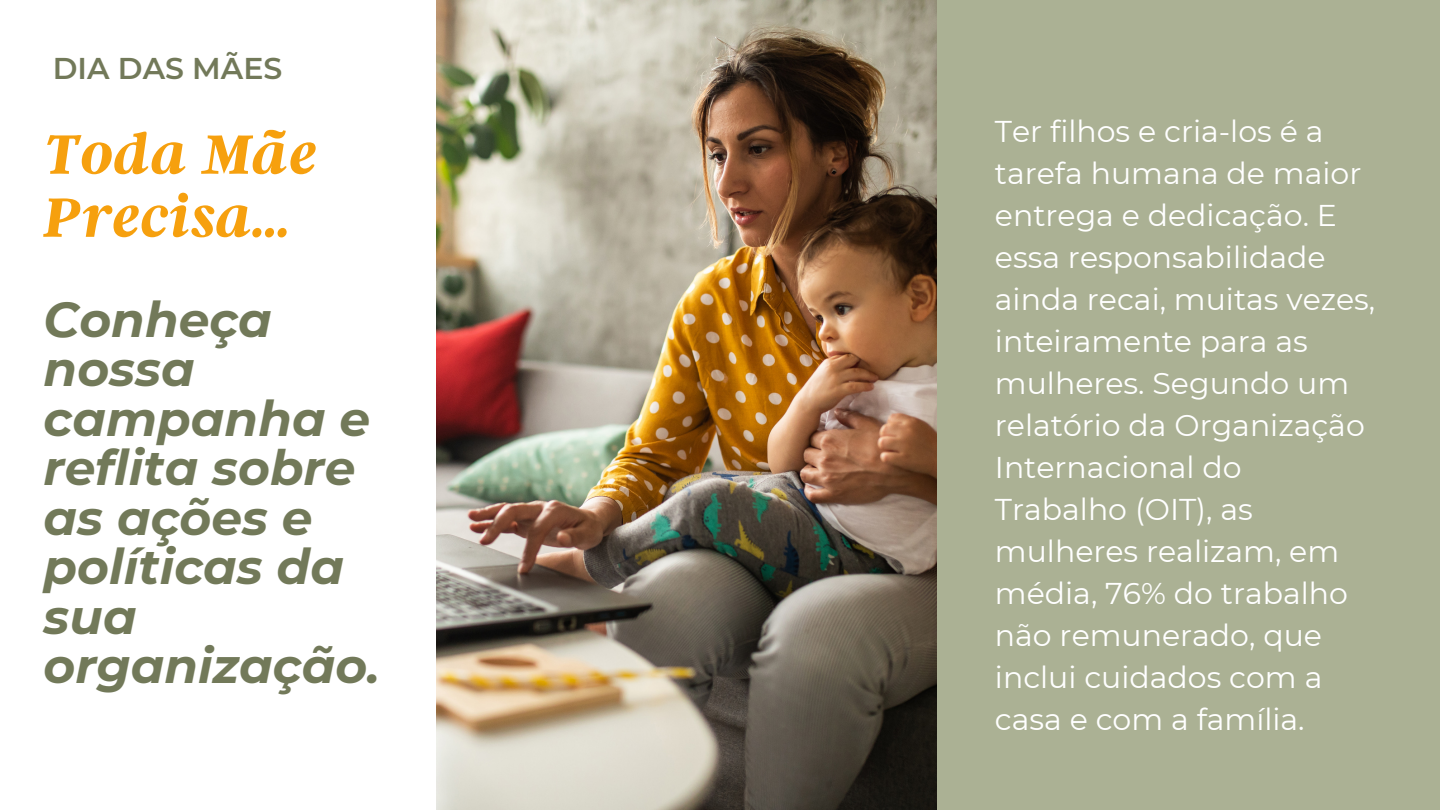
<style>
.page{position:relative;width:1440px;height:810px;background:#fff}
.page>*{position:absolute;margin:0;border:0;box-sizing:border-box;transform-origin:0 0}
.t1{font:italic 700 61.8px/63px "Argent CF";color:#f6a00e}
.t2{font:italic 700 48.8px/49.5px "Montserrat";color:#727959}
.t3{font:30px/42px "Montserrat";color:#fff}
.t4{font:600 30px "Montserrat";color:#727959}
</style>
<div class="page">
<div style="left:936px;top:0;width:504px;height:810px;background:#abb194"></div>
<img style="left:436px;top:0;width:500px;height:810px">
<p class="t4" style="left:53px;top:50px;width:231px">DIA DAS MÃES</p>
<p class="t1" style="left:44px;top:119px;width:275px">Toda Mãe<br>Precisa...</p>
<p class="t2" style="left:44px;top:294px;width:338px">Conheça nossa campanha e reflita sobre as ações e políticas da sua organização.</p>
<p class="t3" style="left:995px;top:110px;width:382px">Ter filhos e cria-los é a tarefa humana de maior entrega e dedicação. E essa responsabilidade ainda recai, muitas vezes, inteiramente para as mulheres. Segundo um relatório da Organização<br>Internacional do<br>Trabalho (OIT), as mulheres realizam, em média, 76% do trabalho não remunerado, que inclui cuidados com a casa e com a família.</p>
</div>
